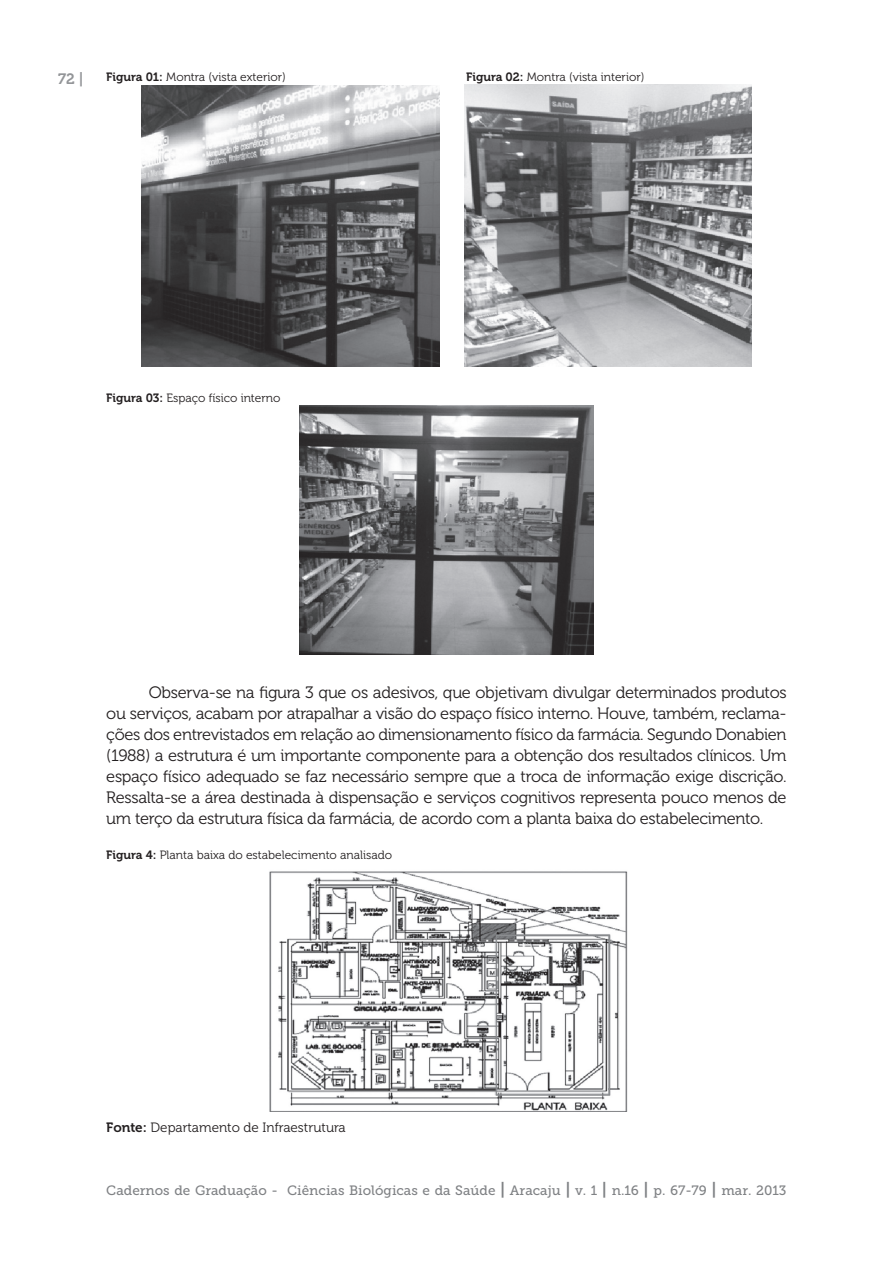
<style>
.page{position:relative;width:893px;height:1263px;background:#fff}
.page>*{position:absolute;margin:0;border:0;box-sizing:border-box;transform-origin:0 0}
.Texto{font:16.5px/21px "Museo 300";letter-spacing:-.02em;color:#231f20;text-align:justify}
.t1{font:15px "Museo 700";color:#939598}
.t2{font:13.5px "Museo Slab 500";color:#808285}
.NOTAS{font:13.5px "Museo 300";color:#231f20}
.legenda{font:12px "Museo 300";color:#231f20}
.s1{font-family:"Museo 700"}
.s2{font-family:"Museo 700";font-size:16.5px}
</style>
<div class="page">
<img style="left:142px;top:86px;width:298px;height:281px">
<img style="left:465px;top:84px;width:286px;height:283px">
<img style="left:300px;top:405px;width:293px;height:250px">
<img style="left:269px;top:871px;width:359px;height:240px">
<p class="t1" style="left:58px;top:70px;width:27px">72 |</p>
<p class="legenda" style="left:106px;top:71px;width:181px"><span class="s1">Figura 01:</span> Montra (vista exterior)</p>
<p class="legenda" style="left:466px;top:71px;width:180px"><span class="s1">Figura 02:</span> Montra (vista interior)</p>
<p class="legenda" style="left:106px;top:392px;width:176px"><span class="s1">Figura 03:</span> Espaço físico interno</p>
<p class="Texto" style="left:106px;top:682px;width:682px;text-indent:43px">Observa-se na figura 3 que os adesivos, que objetivam divulgar determinados produtos ou serviços, acabam por atrapalhar a visão do espaço físico interno. Houve, também, reclama&shy;ções dos entrevistados em relação ao dimensionamento físico da farmácia. Segundo Donabien (1988) a estrutura é um importante componente para a obtenção dos resultados clínicos. Um espaço físico adequado se faz necessário sempre que a troca de informação exige discrição.<br>Ressalta-se a área destinada à dispensação e serviços cognitivos representa pouco menos de um terço da estrutura física da farmácia, de acordo com a planta baixa do estabelecimento.</p>
<p class="legenda" style="left:106px;top:848px;width:287px"><span class="s1">Figura 4:</span> Planta baixa do estabelecimento analisado</p>
<p class="NOTAS" style="left:106px;top:1120px;width:241px"><span class="s1">Fonte:</span> Departamento de Infraestrutura</p>
<p class="t2" style="left:106px;top:1183px;width:682px">Cadernos de Graduação - Ciências Biológicas e da Saúde <span class="s2">|</span> Aracaju <span class="s2">|</span> v. 1 <span class="s2">|</span> n.16 <span class="s2">|</span> p. 67-79 <span class="s2">|</span> mar. 2013</p>
</div>
